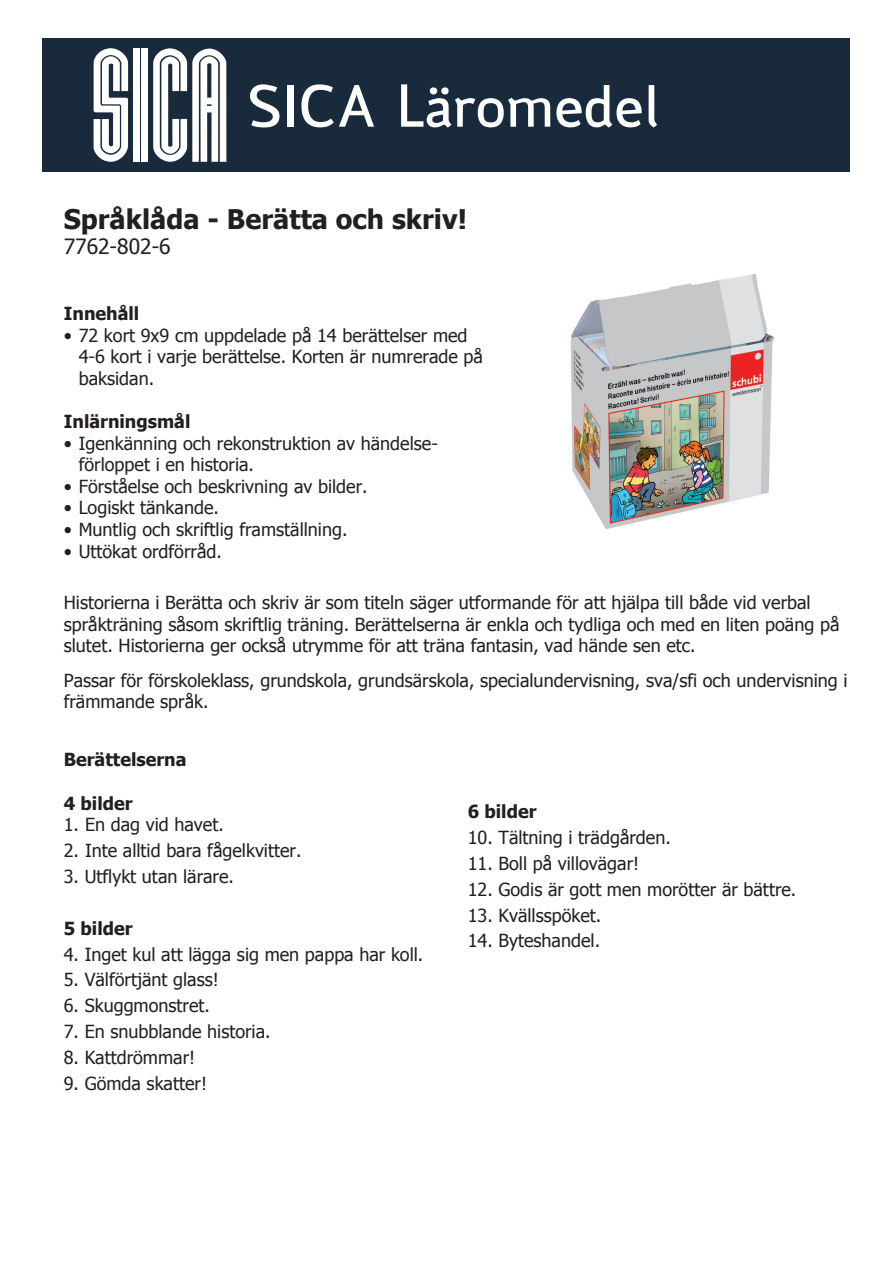
<style>
.page{position:relative;width:893px;height:1263px;background:#fff}
.page>*{position:absolute;margin:0;border:0;box-sizing:border-box;transform-origin:0 0}
.t1{font:700 55.5px "Eutelia";color:#fff}
.t2{font:700 27px "Tahoma";color:#231f20}
.t3{font:21px "Tahoma";color:#231f20}
.t4{font:18px/21.6px "Tahoma";color:#231f20}
.t5{font:700 18px "Tahoma";color:#231f20}
</style>
<div class="page">
<div style="left:43px;top:38px;width:807px;height:134px;background:#1a2a3d"></div>
<svg style="left:94px;top:48px;width:34px;height:114px"></svg>
<div style="left:133px;top:48px;width:7px;height:114px;background:#fff"></div>
<div style="left:141px;top:48px;width:7px;height:114px;background:#fff"></div>
<svg style="left:153px;top:48px;width:73px;height:114px"></svg>
<img style="left:570px;top:273px;width:204px;height:257px">
<h1 class="t1" style="left:248px;top:70px;width:414px">SICA Läromedel</h1>
<h2 class="t2" style="left:64px;top:200px;width:405px">Språklåda - Berätta och skriv!</h2>
<p class="t3" style="left:64px;top:232px;width:108px">7762-802-6</p>
<p class="t5" style="left:64px;top:301px;width:77px">Innehåll</p>
<p class="t4" style="left:79px;top:325px;width:406px;text-indent:-15px">• 72 kort 9x9 cm uppdelade på 14 berättelser med<br>4-6 kort i varje berättelse. Korten är numrerade på baksidan.</p>
<p class="t5" style="left:64px;top:409px;width:128px">Inlärningsmål</p>
<p class="t4" style="left:79px;top:433px;width:361px;text-indent:-15px">• Igenkänning och rekonstruktion av händelse&shy;förloppet i en historia.</p>
<p class="t4" style="left:64px;top:476px;width:305px">• Förståelse och beskrivning av bilder.</p>
<p class="t4" style="left:64px;top:498px;width:157px">• Logiskt tänkande.</p>
<p class="t4" style="left:64px;top:520px;width:285px">• Muntlig och skriftlig framställning.</p>
<p class="t4" style="left:64px;top:541px;width:160px">• Uttökat ordförråd.</p>
<p class="t4" style="left:64px;top:593px;width:777px">Historierna i Berätta och skriv är som titeln säger utformande för att hjälpa till både vid verbal språkträning såsom skriftlig träning. Berättelserna är enkla och tydliga och med en liten poäng på slutet. Historierna ger också utrymme för att träna fantasin, vad hände sen etc.</p>
<p class="t4" style="left:64px;top:670px;width:785px">Passar för förskoleklass, grundskola, grundsärskola, specialundervisning, sva/sfi och undervisning i främmande språk.</p>
<p class="t5" style="left:64px;top:747px;width:124px">Berättelserna</p>
<p class="t5" style="left:64px;top:790px;width:70px">4 bilder</p>
<p class="t4" style="left:64px;top:815px;width:162px">1. En dag vid havet.</p>
<p class="t4" style="left:64px;top:841px;width:239px">2. Inte alltid bara fågelkvitter.</p>
<p class="t4" style="left:64px;top:867px;width:172px">3. Utflykt utan lärare.</p>
<p class="t5" style="left:64px;top:915px;width:70px">5 bilder</p>
<p class="t4" style="left:64px;top:944px;width:361px">4. Inget kul att lägga sig men pappa har koll.</p>
<p class="t4" style="left:64px;top:970px;width:156px">5. Välförtjänt glass!</p>
<p class="t4" style="left:64px;top:996px;width:148px">6. Skuggmonstret.</p>
<p class="t4" style="left:64px;top:1022px;width:208px">7. En snubblande historia.</p>
<p class="t4" style="left:64px;top:1047px;width:133px">8. Kattdrömmar!</p>
<p class="t4" style="left:64px;top:1073px;width:145px">9. Gömda skatter!</p>
<p class="t5" style="left:468px;top:799px;width:70px">6 bilder</p>
<p class="t4" style="left:468px;top:828px;width:205px">10. Tältning i trädgården.</p>
<p class="t4" style="left:468px;top:853px;width:173px">11. Boll på villovägar!</p>
<p class="t4" style="left:468px;top:879px;width:330px">12. Godis är gott men morötter är bättre.</p>
<p class="t4" style="left:468px;top:905px;width:135px">13. Kvällsspöket.</p>
<p class="t4" style="left:468px;top:931px;width:134px">14. Byteshandel.</p>
</div>
